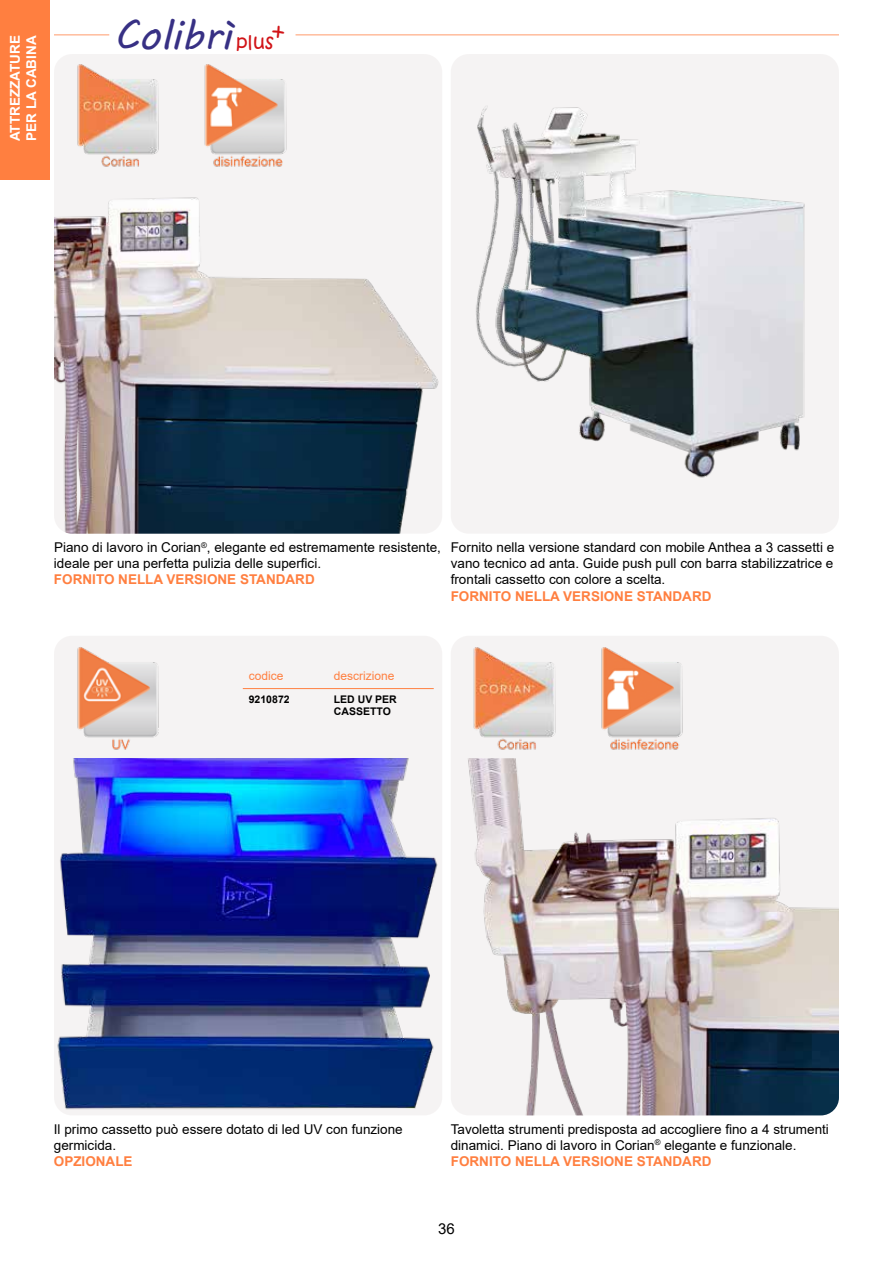
<style>
.page{position:relative;width:893px;height:1263px;background:#fff}
.page>*{position:absolute;margin:0;border:0;box-sizing:border-box;transform-origin:0 0}
.t1{font:41.25px "MV Boli";color:#373084}
.t2{font:19.05px "Kristen ITC";color:#d11317}
.t3{font:15px "Arial";color:#000}
.t4{font:13.5px/16.2px "Arial";color:#000}
.t5{font:700 13.5px "Arial";color:#ff7f40}
.t6{font:700 13.5px/16.2px "Arial";color:#fff}
.t7{font:12px "Arial";color:#ff7f40}
.t8{font:700 10.5px/12.6px "Arial";color:#000}
.s1{font-weight:700;color:#ff7f40}
</style>
<div class="page">
<div style="left:54px;top:54px;width:388px;height:480px;background:#f2efef;border-radius:18px"></div>
<div style="left:451px;top:54px;width:388px;height:480px;background:#f2efef;border-radius:18px"></div>
<div style="left:54px;top:636px;width:388px;height:479px;background:#f2efef;border-radius:18px"></div>
<div style="left:451px;top:636px;width:388px;height:479px;background:#f2efef;border-radius:18px"></div>
<div style="left:0;top:0;width:50px;height:180px;background:#ff7f40"></div>
<img style="left:54px;top:197px;width:385px;height:337px">
<img style="left:476px;top:107px;width:329px;height:371px">
<img style="left:469px;top:772px;width:370px;height:343px">
<img style="left:57px;top:758px;width:381px;height:351px">
<img style="left:77px;top:64px;width:210px;height:103px">
<img style="left:468px;top:647px;width:215px;height:125px">
<hr style="left:296px;top:34px;width:543px;height:1px;background:#ff7f40">
<hr style="left:54px;top:34px;width:55px;height:1px;background:#ff7f40">
<img style="left:57px;top:647px;width:125px;height:125px">
<hr style="left:243px;top:688px;width:191px;height:1px;background:#ff7f40">
<p class="t6" style="left:7px;top:141px;width:107px;rotate:-90deg">ATTREZZATURE<br>PER LA CABINA</p>
<h1 class="t1" style="left:114px;top:7px;width:173px">Colibrì <sup>+</sup></h1>
<h2 class="t2" style="left:236px;top:30px;width:39px">plus</h2>
<p class="t4" style="left:54px;top:539px;width:389px">Piano di lavoro in Corian<sup>®</sup>, elegante ed estremamente resistente, ideale per una perfetta pulizia delle superfici.</p>
<p class="t5" style="left:54px;top:570px;width:262px">FORNITO NELLA VERSIONE STANDARD</p>
<p class="t4" style="left:451px;top:539px;width:385px;text-align:justify">Fornito nella versione standard con mobile Anthea a 3 cassetti e vano tecnico ad anta. Guide push pull con barra stabilizzatrice e frontali cassetto con colore a scelta.</p>
<p class="t5" style="left:451px;top:586px;width:262px">FORNITO NELLA VERSIONE STANDARD</p>
<p class="t7" style="left:249px;top:668px;width:36px">codice</p>
<p class="t7" style="left:334px;top:668px;width:62px">descrizione</p>
<p class="t8" style="left:249px;top:693px;width:42px">9210872</p>
<p class="t8" style="left:334px;top:693px;width:65px">LED UV PER<br>CASSETTO</p>
<p class="t4" style="left:54px;top:1121px;width:350px">Il primo cassetto può essere dotato di led UV con funzione germicida.</p>
<p class="t5" style="left:54px;top:1152px;width:80px">OPZIONALE</p>
<p class="t4" style="left:451px;top:1121px;width:380px">Tavoletta strumenti predisposta ad accogliere fino a 4 strumenti dinamici. Piano di lavoro in Corian<sup>®</sup> elegante e funzionale.<br><span class="s1">FORNITO NELLA VERSIONE STANDARD</span></p>
<p class="t3" style="left:438px;top:1218px;width:18px">36</p>
</div>
